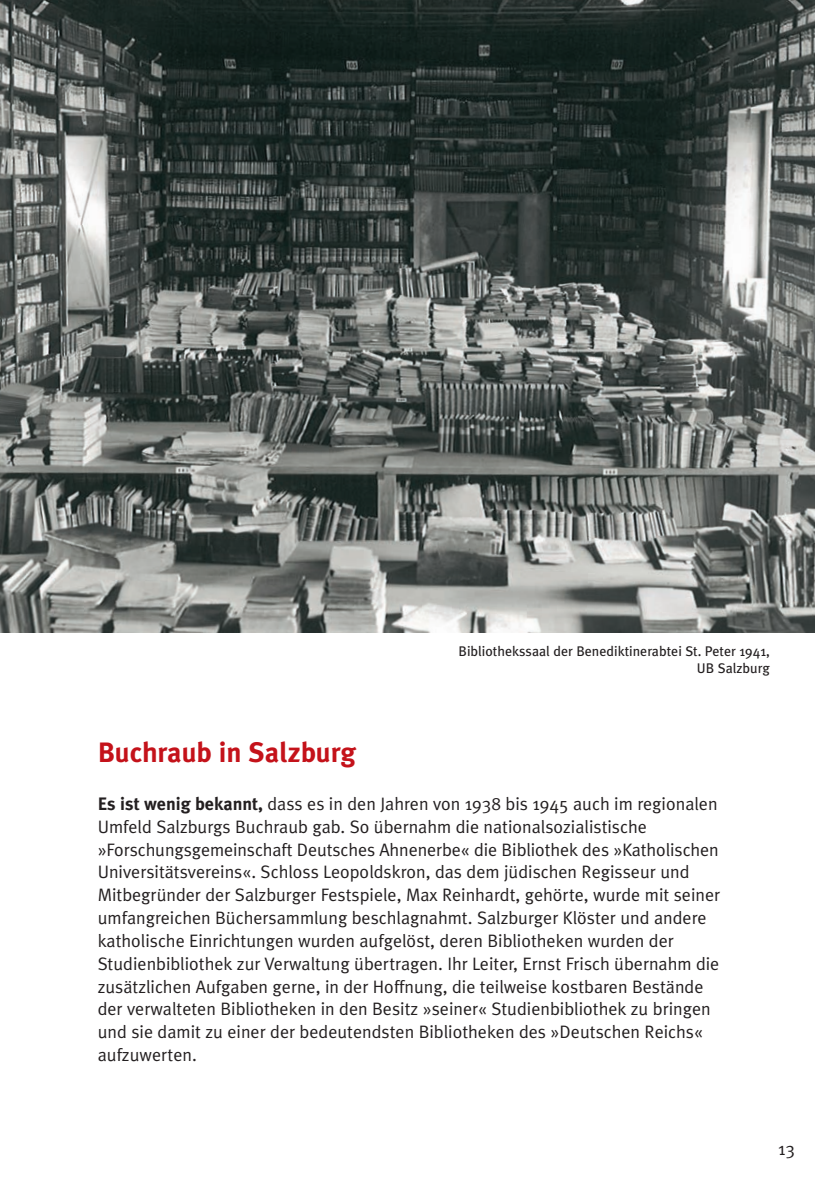
<style>
.page{position:relative;width:815px;height:1196px;background:#fff}
.page>*{position:absolute;margin:0;border:0;box-sizing:border-box;transform-origin:0 0}
.t1{font:700 28px "Meta Plus";color:#c4121a}
.t2{font:18px/22.8px "Meta Plus Normal";color:#231f20}
.t3{font:14px/16.8px "Meta Plus";color:#231f20;text-align:right}
.s1{font-family:"Meta Plus";font-weight:700}
</style>
<div class="page">
<img style="left:0;top:0;width:815px;height:632px">
<p class="t3" style="left:459px;top:643px;width:313px">Bibliothekssaal der Benediktinerabtei St. Peter 1941,<br>UB Salzburg</p>
<h1 class="t1" style="left:98px;top:735px;width:260px">Buchraub in Salzburg</h1>
<p class="t2" style="left:98px;top:792px;width:624px"><span class="s1">Es ist wenig bekannt,</span> dass es in den Jahren von 1938 bis 1945 auch im regionalen Umfeld Salzburgs Buchraub gab. So übernahm die nationalsozialistische »Forschungsgemeinschaft Deutsches Ahnenerbe« die Bibliothek des »Katholischen Universitätsvereins«. Schloss Leopoldskron, das dem jüdischen Regisseur und Mitbegründer der Salzburger Festspiele, Max Reinhardt, gehörte, wurde mit seiner umfangreichen Büchersammlung beschlagnahmt. Salzburger Klöster und andere katholische Einrichtungen wurden aufgelöst, deren Bibliotheken wurden der Studienbibliothek zur Verwaltung übertragen. Ihr Leiter, Ernst Frisch übernahm die zusätzlichen Aufgaben gerne, in der Hoffnung, die teilweise kostbaren Bestände der verwalteten Bibliotheken in den Besitz »seiner« Studienbibliothek zu bringen und sie damit zu einer der bedeutendsten Bibliotheken des »Deutschen Reichs« aufzuwerten.</p>
<p class="t2" style="left:778px;top:1137px;width:18px">13</p>
</div>
